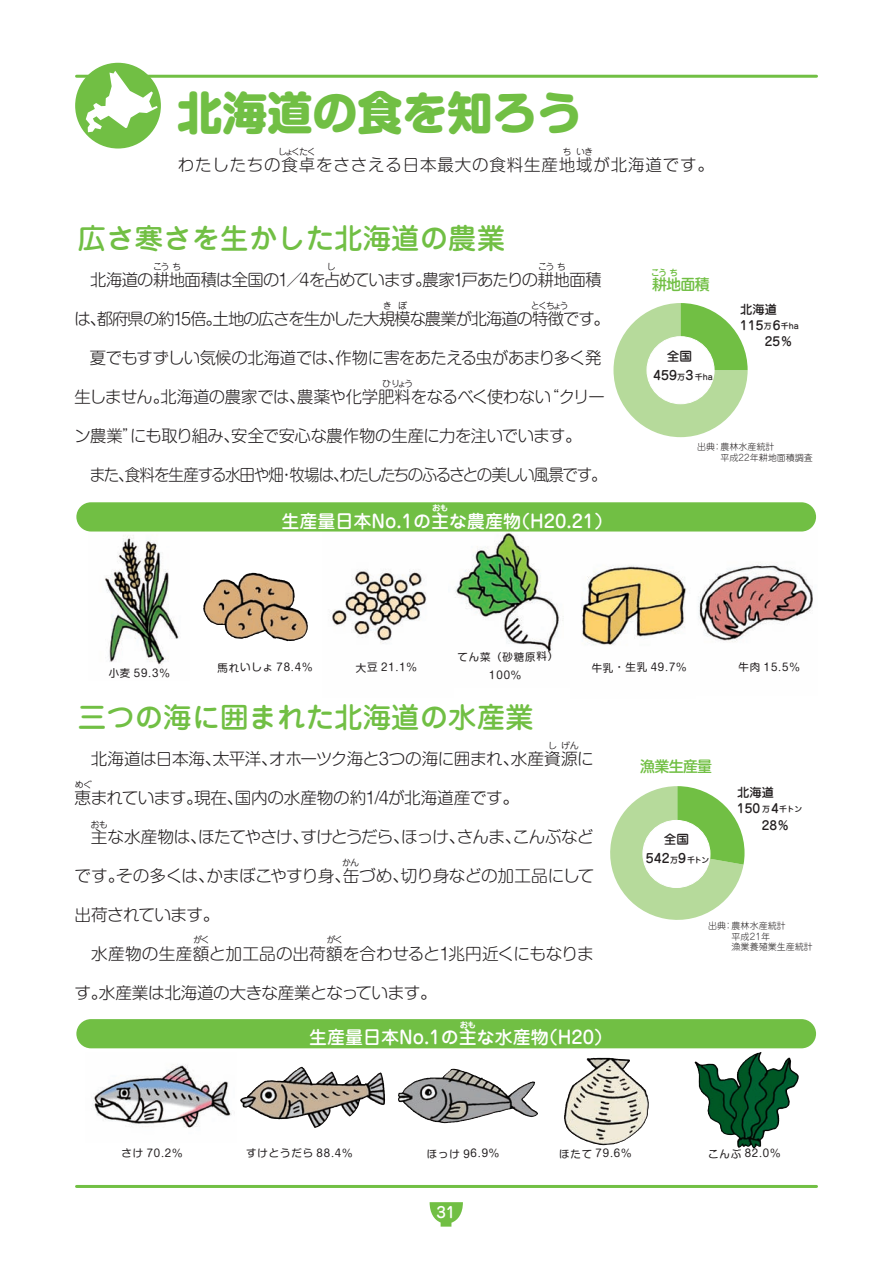
<style>
.page{position:relative;width:893px;height:1263px;background:#fff}
.page>*{position:absolute;margin:0;border:0;box-sizing:border-box;transform-origin:0 0}
.t1{font:800 45px "Shin M Go";color:#71bf44}
.t2{font:500 28.5px "Jun 34 Pro";color:#71bf44}
.t3{font:500 18px "Jun 34 Pro";color:#fff}
.t4{font:300 16.5px "Shin M Go";letter-spacing:-.035em;color:#231f20}
.t5{font:300 16.5px "Shin M Go";letter-spacing:-.085em;color:#231f20;scale:.94 1}
.t6{font:300 16.5px "Shin M Go";letter-spacing:-.06em;color:#231f20}
.t7{font:300 16.5px "Shin M Go";letter-spacing:-.01em;color:#231f20}
.t8{font:300 16.5px "Shin M Go";letter-spacing:.05em;color:#231f20}
.t9{font:500 15px "G Shin M Go";letter-spacing:-.05em;color:#71bf44}
.t10{font:500 15px "Jun 34 Pro";color:#fff}
.t11{font:500 12.6px/18.9px "Jun 34 Pro";color:#231f20;text-align:center}
.t12{font:500 12.3px/16.4px "Jun 34 Pro";color:#231f20}
.t13{font:10.5px/18.5px "Shin M Go";letter-spacing:.065em;color:#231f20;text-align:center}
.t14{font:300 9px/10.5px "Jun 101 Pro";color:#231f20}
.t15{font:9px "Jun 201 Pro";letter-spacing:-.135em;color:#231f20}
.t16{font:500 9px "Jun 34 Pro";color:#71bf44}
.t17{font:700 8.25px "Jun 501 Pro";color:#fff}
.t18{font:500 7.95px "Jun 34 Pro";letter-spacing:-.05em;color:#231f20}
.s1{font-size:7.95px}
.s2{font-size:12.3px}
</style>
<div class="page">
<svg style="left:610px;top:786px;width:134px;height:134px"></svg>
<hr style="left:77px;top:1185px;width:739px;height:3px;background:#71bf44">
<hr style="left:77px;top:75px;width:739px;height:3px;background:#71bf44">
<div style="left:75px;top:63px;width:86px;height:86px;background:#71bf44;border-radius:50%"></div>
<svg style="left:86px;top:71px;width:72px;height:61px"></svg>
<svg style="left:430px;top:1202px;width:33px;height:24px"></svg>
<img style="left:322px;top:531px;width:127px;height:113px">
<img style="left:696px;top:527px;width:117px;height:115px">
<img style="left:576px;top:531px;width:120px;height:115px">
<img style="left:449px;top:531px;width:127px;height:121px">
<img style="left:88px;top:531px;width:101px;height:134px">
<div style="left:76px;top:502px;width:740px;height:29px;background:#71bf44;border-radius:15px"></div>
<div style="left:76px;top:1019px;width:740px;height:29px;background:#71bf44;border-radius:15px"></div>
<svg style="left:613px;top:303px;width:135px;height:134px"></svg>
<div style="left:647px;top:337px;width:67px;height:67px;background:#fff;border-radius:50%"></div>
<div style="left:647px;top:336px;width:67px;height:68px;border:1px solid #fff;border-radius:50%"></div>
<div style="left:643px;top:820px;width:67px;height:67px;background:#fff;border-radius:50%"></div>
<div style="left:643px;top:820px;width:67px;height:68px;border:1px solid #fff;border-radius:50%"></div>
<img style="left:203px;top:573px;width:105px;height:68px">
<img style="left:93px;top:1064px;width:139px;height:64px">
<img style="left:240px;top:1067px;width:81px;height:61px">
<img style="left:398px;top:1069px;width:100px;height:54px">
<img style="left:564px;top:1058px;width:65px;height:87px">
<img style="left:695px;top:1052px;width:65px;height:86px">
<p class="t1" style="left:177px;top:80px;width:406px">北海道の食を知ろう</p>
<p class="t15" style="left:278px;top:144px;width:39px">しょくたく</p>
<p class="t15" style="left:563px;top:144px;width:32px">ちいき</p>
<p class="t8" style="left:178px;top:153px;width:538px">わたしたちの食卓をささえる日本最大の食料生産地域が北海道です。</p>
<p class="t2" style="left:78px;top:215px;width:429px">広さ寒さを生かした北海道の農業</p>
<p class="t15" style="left:153px;top:259px;width:29px">こうち</p>
<p class="t15" style="left:327px;top:259px;width:10px">し</p>
<p class="t15" style="left:538px;top:259px;width:29px">こうち</p>
<p class="t4" style="left:75px;top:269px;width:529px">　北海道の耕地面積は全国の1／4を占めています。農家1戸あたりの耕地面積</p>
<p class="t6" style="left:75px;top:308px;width:537px">は、都府県の約15倍。土地の広さを生かした大規模な農業が北海道の特徴です。</p>
<p class="t4" style="left:90px;top:347px;width:513px">夏でもすずしい気候の北海道では、作物に害をあたえる虫があまり多く発</p>
<p class="t4" style="left:75px;top:386px;width:532px">生しません。北海道の農家では、農薬や化学肥料をなるべく使わない“クリー</p>
<p class="t4" style="left:75px;top:425px;width:508px">ン農業”にも取り組み、安全で安心な農作物の生産に力を注いでいます。</p>
<p class="t5" style="left:90px;top:464px;width:551px">また、食料を生産する水田や畑・牧場は、わたしたちのふるさとの美しい風景です。</p>
<p class="t15" style="left:383px;top:299px;width:26px">き ぼ</p>
<p class="t15" style="left:531px;top:299px;width:39px">とくちょう</p>
<p class="t15" style="left:382px;top:377px;width:32px">ひりょう</p>
<p class="t17" style="left:432px;top:501px;width:17px">おも</p>
<p class="t3" style="left:282px;top:506px;width:333px">生産量日本No.1の主な農産物（H20.21）</p>
<p class="t16" style="left:651px;top:265px;width:29px">こうち</p>
<p class="t9" style="left:652px;top:274px;width:59px">耕地面積</p>
<p class="t11" style="left:653px;top:346px;width:61px">全国<br>459 3 <span class="s1">千ha</span></p>
<p class="t18" style="left:677px;top:371px;width:9px">万</p>
<p class="t12" style="left:740px;top:299px;width:54px">北海道<br>115<br>　　25％</p>
<p class="t18" style="left:764px;top:320px;width:37px">万<span class="s2">6</span>千ha</p>
<p class="t14" style="left:721px;top:440px;width:94px;text-indent:-23px">出典：農林水産統計<br>平成22年耕地面積調査</p>
<p class="t13" style="left:109px;top:663px;width:63px">小麦 59.3％</p>
<p class="t13" style="left:217px;top:657px;width:97px">馬れいしょ 78.4％</p>
<p class="t13" style="left:356px;top:657px;width:63px">大豆 21.1％</p>
<p class="t13" style="left:457px;top:647px;width:102px">てん菜（砂糖原料）<br>100％</p>
<p class="t13" style="left:592px;top:657px;width:97px">牛乳・生乳 49.7％</p>
<p class="t13" style="left:739px;top:657px;width:63px">牛肉 15.5％</p>
<p class="t2" style="left:78px;top:695px;width:457px">三つの海に囲まれた北海道の水産業</p>
<p class="t15" style="left:548px;top:738px;width:32px">しげん</p>
<p class="t4" style="left:75px;top:747px;width:521px">　北海道は日本海、太平洋、オホーツク海と3つの海に囲まれ、水産資源に</p>
<p class="t4" style="left:75px;top:786px;width:446px">恵まれています。現在、国内の水産物の約1/4が北海道産です。</p>
<p class="t4" style="left:75px;top:825px;width:521px">　主な水産物は、ほたてやさけ、すけとうだら、ほっけ、さんま、こんぶなど</p>
<p class="t4" style="left:75px;top:864px;width:521px">です。その多くは、かまぼこやすり身、缶づめ、切り身などの加工品にして</p>
<p class="t4" style="left:75px;top:903px;width:146px">出荷されています。</p>
<p class="t7" style="left:75px;top:942px;width:521px">　水産物の生産額と加工品の出荷額を合わせると1兆円近くにもなりま</p>
<p class="t4" style="left:75px;top:981px;width:364px">す。水産業は北海道の大きな産業となっています。</p>
<p class="t15" style="left:75px;top:777px;width:19px">めぐ</p>
<p class="t15" style="left:91px;top:817px;width:19px">おも</p>
<p class="t15" style="left:342px;top:855px;width:19px">かん</p>
<p class="t15" style="left:193px;top:932px;width:18px">がく</p>
<p class="t15" style="left:326px;top:932px;width:18px">がく</p>
<p class="t17" style="left:460px;top:1018px;width:17px">おも</p>
<p class="t3" style="left:309px;top:1023px;width:305px">生産量日本No.1の主な水産物（H20）</p>
<p class="t9" style="left:640px;top:755px;width:74px">漁業生産量</p>
<p class="t11" style="left:646px;top:829px;width:45px;text-align:right">全国<br>542 9</p>
<p class="t18" style="left:670px;top:853px;width:41px">万 千トン</p>
<p class="t12" style="left:737px;top:783px;width:54px">北海道<br>150<br>　　28％</p>
<p class="t18" style="left:762px;top:803px;width:42px">万<span class="s2">4</span>千トン</p>
<p class="t14" style="left:732px;top:919px;width:82px;text-indent:-23px">出典：農林水産統計<br>平成21年<br>漁業養殖業生産統計</p>
<p class="t13" style="left:121px;top:1143px;width:63px">さけ 70.2％</p>
<p class="t13" style="left:246px;top:1143px;width:108px">すけとうだら 88.4％</p>
<p class="t13" style="left:427px;top:1143px;width:74px">ほっけ 96.9％</p>
<p class="t13" style="left:559px;top:1143px;width:74px">ほたて 79.6％</p>
<p class="t13" style="left:708px;top:1143px;width:74px">こんぶ 82.0％</p>
<p class="t10" style="left:437px;top:1201px;width:20px">31</p>
</div>
